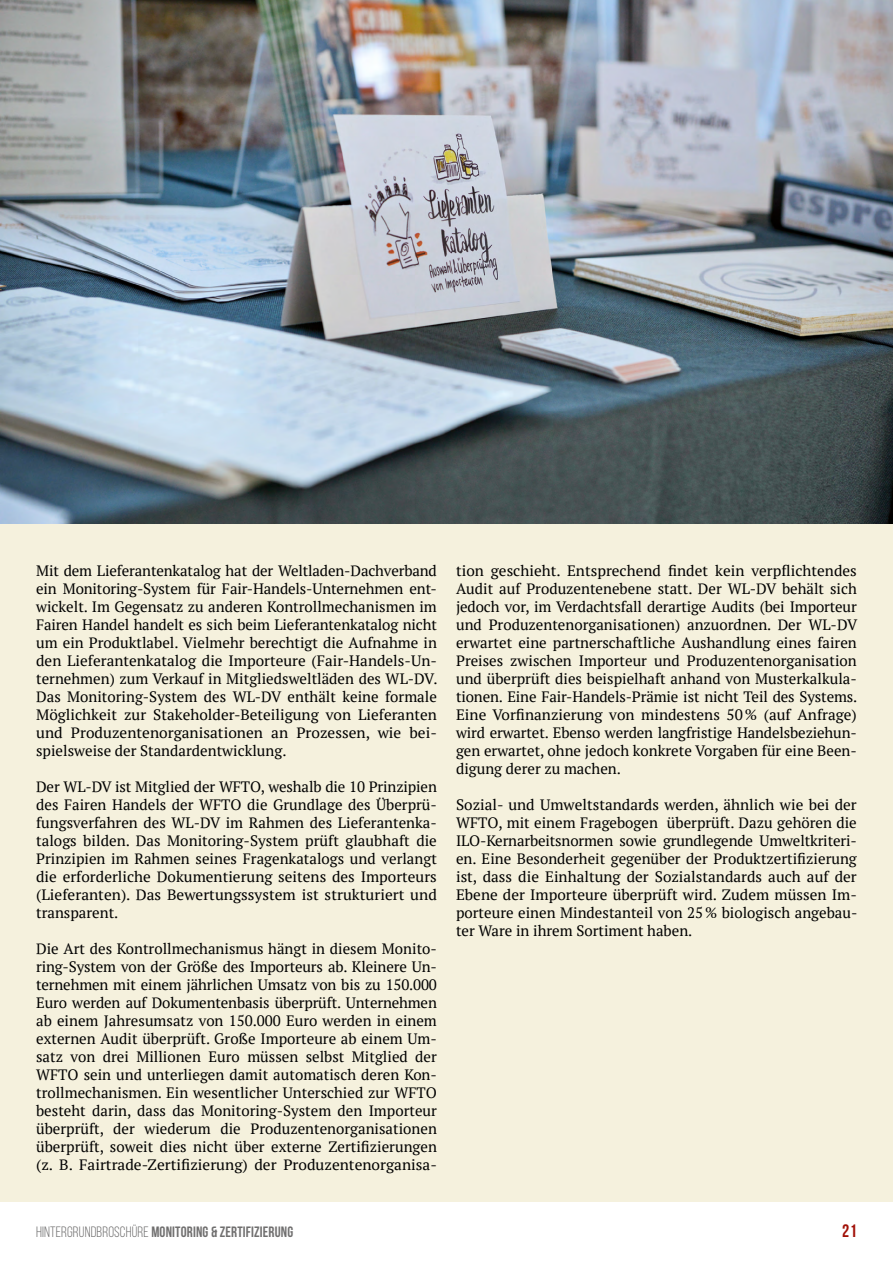
<style>
.page{position:relative;width:893px;height:1263px;background:#fff}
.page>*{position:absolute;margin:0;border:0;box-sizing:border-box;transform-origin:0 0}
.t1{font:18px "Bebas Neue";color:#a11007}
.t2{font:15px/18px "PT Serif";color:#000;text-align:justify}
.t3{font:15px "Bebas Neue";letter-spacing:.01em;color:#706f6f}
.s1{font-style:inherit}
</style>
<div class="page">
<div style="left:0;top:0;width:893px;height:1201px;background:#f5f1dd"></div>
<img style="left:0;top:0;width:893px;height:523px">
<p class="t2" style="left:36px;top:562px;width:403px">Mit dem Lieferantenkatalog hat der Weltladen-Dachverband ein Monitoring-System für Fair-Handels-Unternehmen ent&shy;wickelt. Im Gegensatz zu anderen Kontrollmechanismen im Fairen Handel handelt es sich beim Lieferantenkatalog nicht um ein Produktlabel. Vielmehr berechtigt die Aufnahme in den Lieferantenkatalog die Importeure (Fair-Handels-Un&shy;ternehmen) zum Verkauf in Mitgliedsweltläden des WL-DV.<br>Das Monitoring-System des WL-DV enthält keine formale Möglichkeit zur Stakeholder-Beteiligung von Lieferanten und Produzentenorganisationen an Prozessen, wie bei&shy;spielsweise der Standardentwicklung.</p>
<p class="t2" style="left:36px;top:778px;width:402px">Der WL-DV ist Mitglied der WFTO, weshalb die 10 Prinzipien des Fairen Handels der WFTO die Grundlage des Überprü&shy;fungsverfahren des WL-DV im Rahmen des Lieferantenka&shy;talogs bilden. Das Monitoring-System prüft glaubhaft die Prinzipien im Rahmen seines Fragenkatalogs und verlangt die erforderliche Dokumentierung seitens des Importeurs (Lieferanten). Das Bewertungssystem ist strukturiert und transparent.</p>
<p class="t2" style="left:36px;top:940px;width:402px">Die Art des Kontrollmechanismus hängt in diesem Monito&shy;ring-System von der Größe des Importeurs ab. Kleinere Un&shy;ternehmen mit einem jährlichen Umsatz von bis zu 150.000<br>Euro werden auf Dokumentenbasis überprüft. Unternehmen ab einem Jahresumsatz von 150.000 Euro werden in einem externen Audit überprüft. Große Importeure ab einem Um&shy;satz von drei Millionen Euro müssen selbst Mitglied der WFTO sein und unterliegen damit automatisch deren Kon&shy;trollmechanismen. Ein wesentlicher Unterschied zur WFTO besteht darin, dass das Monitoring-System den Importeur überprüft, der wiederum die Produzentenorganisationen überprüft, soweit dies nicht über externe Zertifizierungen (z. B. Fairtrade-Zertifizierung) der Produzentenorganisa-</p>
<p class="t2" style="left:456px;top:562px;width:403px">tion geschieht. Entsprechend findet kein verpflichtendes Audit auf Produzentenebene statt. Der WL-DV behält sich jedoch vor, im Verdachtsfall derartige Audits (bei Importeur und Produzentenorganisationen) anzuordnen. Der WL-DV erwartet eine partnerschaftliche Aushandlung eines fairen Preises zwischen Importeur und Produzentenorganisation und überprüft dies beispielhaft anhand von Musterkalkula&shy;tionen. Eine Fair-Handels-Prämie ist nicht Teil des Systems.<br>Eine Vorfinanzierung von mindestens 50% (auf Anfrage) wird erwartet. Ebenso werden langfristige Handelsbeziehun&shy;gen erwartet, ohne jedoch konkrete Vorgaben für eine Been&shy;digung derer zu machen.</p>
<p class="t2" style="left:456px;top:796px;width:403px">Sozial- und Umweltstandards werden, ähnlich wie bei der WFTO, mit einem Fragebogen überprüft. Dazu gehören die ILO-Kernarbeitsnormen sowie grundlegende Umweltkriteri&shy;en. Eine Besonderheit gegenüber der Produktzertifizierung ist, dass die Einhaltung der Sozialstandards auch auf der Ebene der Importeure überprüft wird. Zudem müssen Im&shy;porteure einen Mindestanteil von 25% biologisch angebau&shy;ter Ware in ihrem Sortiment haben.</p>
<p class="t3" style="left:36px;top:1224px;width:259px"><span class="s1">HINTERGRUNDBROSCHÜRE</span> MONITORING &amp; ZERTIFIZIERUNG</p>
<p class="t1" style="left:842px;top:1221px;width:16px">21</p>
</div>
